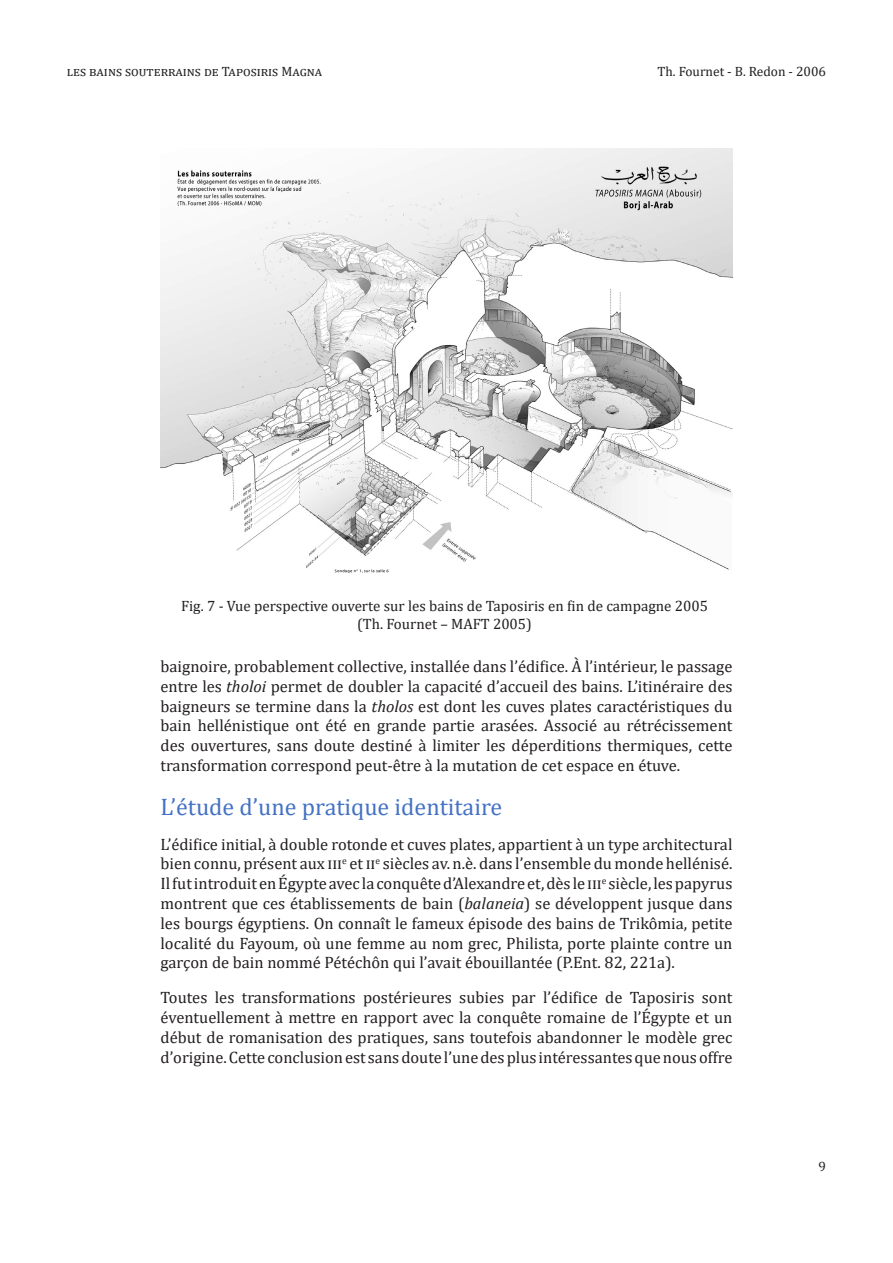
<style>
.page{position:relative;width:893px;height:1263px;background:#fff}
.page>*{position:absolute;margin:0;border:0;box-sizing:border-box;transform-origin:0 0}
.t1{font:24px "Cambria";color:#4472c4}
.t2{font:16.5px/19.8px "Cambria";color:#231f20;text-align:justify}
.t3{font:15px "Cambria";color:#231f20}
.t4{font:13.5px "Cambria";letter-spacing:.055em;color:#231f20}
.t5{font:13.5px "Cambria";color:#231f20}
.s1{font-style:italic}
</style>
<div class="page">
<img style="left:161px;top:149px;width:571px;height:424px">
<p class="t4" style="left:67px;top:64px;width:256px">les bains souterrains de Taposiris Magna</p>
<p class="t5" style="left:657px;top:64px;width:170px">Th. Fournet B- . Redon - 2006</p>
<p class="t3" style="left:181px;top:597px;width:528px">Fig -7. Vue perspective ouverte sur les bains de Taposiris en fin de campagne 2005</p>
<p class="t3" style="left:357px;top:615px;width:176px">(Th. Fournet – MAFT 2005(</p>
<p class="t2" style="left:161px;top:656px;width:573px">baignoire, probablement collective, installée dans ’l édifice À. ’l intérieur le, passage entre les <span class="s1">tholoi</span> permet de doubler la capacité ’d accueil des bains ’L. itinéraire des baigneurs se termine dans la <span class="s1">tholos</span> est dont les cuves plates caractéristiques du bain hellénistique ont été en grande partie arasées. Associé au rétrécissement des ouvertures, sans doute destiné à limiter les déperditions thermiques, cette transformation correspond peut-être laà mutation de cet espace en étuve.</p>
<p class="t1" style="left:161px;top:792px;width:343px">’Létude ’d une pratique identitaire</p>
<p class="t2" style="left:161px;top:834px;width:573px">’Lédifice initial à, double rotonde et cuves plates, appartient à un type architectural bien connu, présent aux iii<sup>e</sup> et ii<sup>e</sup> sièclesav .è.n. dans ’l ensemble du monde hellénisé.<br>IlfutintroduitenÉgypte aveclaconquête ’dAlexandreet,dèsleiii<sup>e</sup> siècle lespapyrus</p>
<p class="t2" style="left:161px;top:873px;width:573px;text-align:left;text-indent:487px">,<br>montrent que ces établissements de bain (<span class="s1">balaneia</span>) se développent jusque dans les bourgs égyptiens. On connaî let fameux épisode des bains de Trikômia, petite localité du Fayoum, où une femme au nom grec, Philista, porte plainte contre un garçon de bain nommé Pétéchôn qui ’l avait ébouillantée ( .PEnt. 82, 221 .(a</p>
<p class="t2" style="left:161px;top:987px;width:573px">Toutes les transformations postérieures subies par ’l édifice de Taposiris sont éventuellement à mettre en rapport avec la conquête romaine de É’l gypte et un début de romanisation des pratiques, sans toutefois abandonner le modèle grec ’d origine.Cetteconclusionestsansdoute ’l unedesplusintéressantesquenousoffre</p>
<p class="t5" style="left:818px;top:1159px;width:9px">9</p>
</div>
